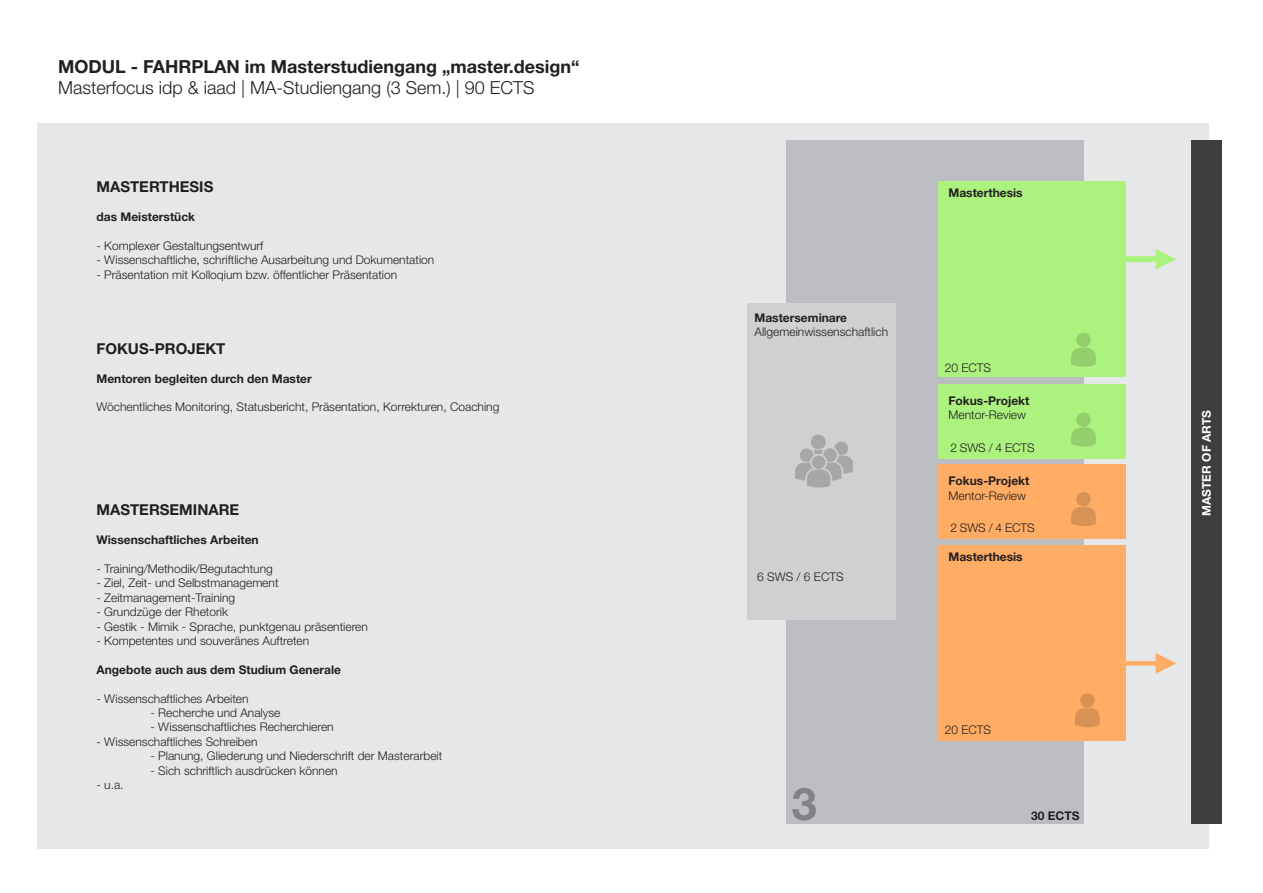
<style>
.page{position:relative;width:1263px;height:893px;background:#fff}
.page>*{position:absolute;margin:0;border:0;box-sizing:border-box;transform-origin:0 0}
.t1{font:700 45px "Helvetica Neue LT Std";color:#808285}
.t2{font:700 18px "Helvetica Neue LT Std";color:#231f20}
.t3{font:300 18px "Helvetica Neue LT Std";color:#231f20}
.t4{font:700 15px "Helvetica Neue LT Std";color:#231f20}
.t5{font:300 12px "Helvetica Neue LT Std";color:#231f20}
.t6{font:700 12px "Helvetica Neue LT Std";color:#231f20}
.t7{font:700 12px "Helvetica Neue LT Std";color:#fff}
</style>
<div class="page">
<div style="left:37px;top:123px;width:1172px;height:726px;background:#e6e7e9"></div>
<div style="left:786px;top:140px;width:297px;height:684px;background:#bcbdc0"></div>
<div style="left:1191px;top:140px;width:31px;height:684px;background:#3e3e3f"></div>
<div style="left:747px;top:303px;width:149px;height:317px;background:#cfd0d2"></div>
<img style="left:795px;top:434px;width:57px;height:54px">
<div style="left:938px;top:384px;width:187px;height:74px;background:#acf27f"></div>
<div style="left:938px;top:464px;width:187px;height:75px;background:#ffac65"></div>
<div style="left:938px;top:182px;width:187px;height:195px;background:#acf27f"></div>
<div style="left:938px;top:545px;width:187px;height:196px;background:#ffac65"></div>
<svg style="left:1155px;top:249px;width:21px;height:21px"></svg>
<svg style="left:1155px;top:653px;width:21px;height:21px"></svg>
<svg style="left:1071px;top:507px;width:25px;height:19px"></svg>
<div style="left:1076px;top:492px;width:15px;height:14px;background:#d99256;border-radius:50%"></div>
<svg style="left:1075px;top:708px;width:25px;height:19px"></svg>
<div style="left:1080px;top:693px;width:14px;height:15px;background:#d99256;border-radius:50%"></div>
<svg style="left:1071px;top:348px;width:25px;height:19px"></svg>
<div style="left:1076px;top:333px;width:15px;height:14px;background:#93cf6c;border-radius:50%"></div>
<svg style="left:1071px;top:427px;width:25px;height:19px"></svg>
<div style="left:1076px;top:412px;width:15px;height:15px;background:#93cf6c;border-radius:50%"></div>
<div style="left:968px;top:256px;width:196px;height:6px;background:#acf27f"></div>
<div style="left:1015px;top:661px;width:149px;height:5px;background:#ffac65"></div>
<p class="t2" style="left:58px;top:55px;width:523px">MODUL - FAHRPLAN im Masterstudiengang „master.design“</p>
<p class="t3" style="left:58px;top:77px;width:478px">Masterfocus idp &amp; iaad | MA-Studiengang (3 Sem.) | 90 ECTS</p>
<p class="t4" style="left:97px;top:178px;width:118px">MASTERTHESIS</p>
<p class="t6" style="left:97px;top:209px;width:100px">das Meisterstück</p>
<p class="t5" style="left:97px;top:238px;width:168px">- Komplexer Gestaltungsentwurf</p>
<p class="t5" style="left:97px;top:253px;width:339px">- Wissenschaftliche, schriftliche Ausarbeitung und Dokumentation</p>
<p class="t5" style="left:97px;top:267px;width:302px">- Präsentation mit Kolloqium bzw. öffentlicher Präsentation</p>
<p class="t4" style="left:97px;top:339px;width:130px">FOKUS-PROJEKT</p>
<p class="t6" style="left:97px;top:371px;width:217px">Mentoren begleiten durch den Master</p>
<p class="t5" style="left:97px;top:400px;width:404px">Wöchentliches Monitoring, Statusbericht, Präsentation, Korrekturen, Coaching</p>
<p class="t4" style="left:97px;top:501px;width:144px">MASTERSEMINARE</p>
<p class="t6" style="left:97px;top:533px;width:164px">Wissenschaftliches Arbeiten</p>
<p class="t5" style="left:97px;top:561px;width:178px">- Training/Methodik/Begutachtung</p>
<p class="t5" style="left:97px;top:576px;width:184px">- Ziel, Zeit- und Selbstmanagement</p>
<p class="t5" style="left:97px;top:590px;width:140px">- Zeitmanagement-Training</p>
<p class="t5" style="left:97px;top:605px;width:133px">- Grundzüge der Rhetorik</p>
<p class="t5" style="left:97px;top:619px;width:273px">- Gestik - Mimik - Sprache, punktgenau präsentieren</p>
<p class="t5" style="left:97px;top:633px;width:214px">- Kompetentes und souveränes Auftreten</p>
<p class="t6" style="left:97px;top:662px;width:246px">Angebote auch aus dem Studium Generale</p>
<p class="t5" style="left:97px;top:691px;width:154px">- Wissenschaftliches Arbeiten</p>
<p class="t5" style="left:151px;top:705px;width:131px">- Recherche und Analyse</p>
<p class="t5" style="left:151px;top:720px;width:185px">- Wissenschaftliches Recherchieren</p>
<p class="t5" style="left:97px;top:734px;width:162px">- Wissenschaftliches Schreiben</p>
<p class="t5" style="left:151px;top:749px;width:293px">- Planung, Gliederung und Niederschrift der Masterarbeit</p>
<p class="t5" style="left:151px;top:763px;width:189px">- Sich schriftlich ausdrücken können</p>
<p class="t5" style="left:97px;top:777px;width:29px">- u.a.</p>
<p class="t6" style="left:754px;top:310px;width:94px">Masterseminare</p>
<p class="t5" style="left:754px;top:325px;width:135px">Allgemeinwissenschaftlich</p>
<p class="t5" style="left:757px;top:569px;width:88px">6 SWS / 6 ECTS</p>
<p class="t1" style="left:792px;top:776px;width:27px">3</p>
<p class="t6" style="left:948px;top:186px;width:76px">Masterthesis</p>
<p class="t5" style="left:945px;top:361px;width:48px">20 ECTS</p>
<p class="t6" style="left:948px;top:393px;width:82px">Fokus-Projekt</p>
<p class="t5" style="left:948px;top:408px;width:79px">Mentor-Review</p>
<p class="t5" style="left:950px;top:440px;width:86px">2 SWS / 4 ECTS</p>
<p class="t6" style="left:948px;top:474px;width:82px">Fokus-Projekt</p>
<p class="t5" style="left:948px;top:488px;width:79px">Mentor-Review</p>
<p class="t5" style="left:950px;top:521px;width:86px">2 SWS / 4 ECTS</p>
<p class="t6" style="left:948px;top:549px;width:76px">Masterthesis</p>
<p class="t5" style="left:945px;top:722px;width:48px">20 ECTS</p>
<p class="t6" style="left:1031px;top:808px;width:50px">30 ECTS</p>
<p class="t7" style="left:1199px;top:516px;width:107px;rotate:-90deg">MASTER OF ARTS</p>
</div>
